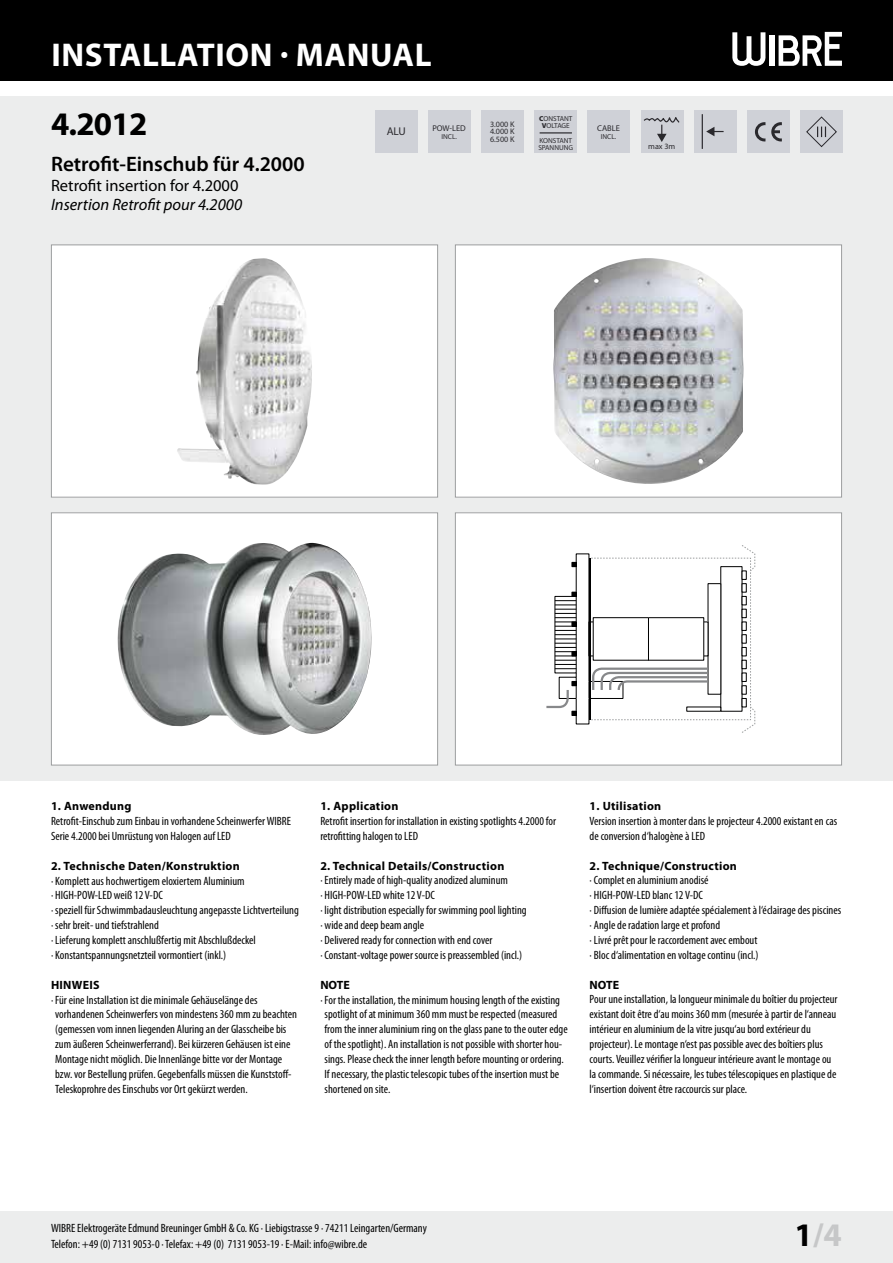
<style>
.page{position:relative;width:893px;height:1263px;background:#fff}
.page>*{position:absolute;margin:0;border:0;box-sizing:border-box;transform-origin:0 0}
.t1{font:700 33px "Myriad Pro";letter-spacing:.02em;color:#fff}
.t2{font:700 33px "Myriad Pro";color:#000}
.t3{font:700 33px "Myriad Pro";color:#c6c7c8}
.t4{font:600 21px "Myriad Pro";color:#000}
.t5{font:italic 16.5px "Myriad Pro";color:#000}
.t6{font:16.5px "Myriad Pro";color:#000}
.t7{font:condensed 12px/14.9px "Myriad Pro";color:#000}
.t8{font:700 12px "Myriad Pro";letter-spacing:.025em;color:#000}
.t9{font:11.25px "Myriad Pro";color:#2a292d}
.t10{font:8.4px "Myriad Pro";color:#2a292d}
.t11{font:8.1px/7.4px "Myriad Pro";color:#2a292d;text-align:justify}
.t12{font:7.2px/6.9px "Myriad Pro";color:#2a292d;text-align:center}
.s1{font-weight:900}
.s2{color:#000}
</style>
<div class="page">
<div style="left:0;top:0;width:893px;height:81px;background:#000"></div>
<div style="left:0;top:96px;width:893px;height:684px;background:#eceded"></div>
<div style="left:51px;top:245px;width:387px;height:252px;background:#fff"></div>
<img style="left:177px;top:258px;width:135px;height:227px">
<div style="left:51px;top:244px;width:387px;height:253px;border:1px solid #9c9e9f"></div>
<div style="left:51px;top:513px;width:387px;height:252px;background:#fff"></div>
<img style="left:117px;top:542px;width:255px;height:193px">
<div style="left:51px;top:512px;width:387px;height:253px;border:1px solid #9c9e9f"></div>
<div style="left:455px;top:245px;width:387px;height:252px;background:#fff"></div>
<img style="left:553px;top:258px;width:191px;height:226px">
<div style="left:455px;top:244px;width:387px;height:253px;border:1px solid #9c9e9f"></div>
<div style="left:0;top:1211px;width:893px;height:52px;background:#eceded"></div>
<svg style="left:732px;top:32px;width:33px;height:34px"></svg>
<div style="left:769px;top:36px;width:5px;height:30px;background:#fff"></div>
<svg style="left:779px;top:32px;width:63px;height:34px"></svg>
<div style="left:375px;top:111px;width:43px;height:42px;background:#cfd1d7"></div>
<div style="left:428px;top:111px;width:43px;height:42px;background:#cfd1d7"></div>
<div style="left:481px;top:111px;width:43px;height:42px;background:#cfd1d7"></div>
<div style="left:534px;top:111px;width:43px;height:42px;background:#cfd1d7"></div>
<hr style="left:540px;top:132px;width:32px;height:2px;background:#2a292d">
<div style="left:588px;top:111px;width:42px;height:42px;background:#cfd1d7"></div>
<div style="left:641px;top:111px;width:42px;height:42px;background:#cfd1d7"></div>
<svg style="left:644px;top:117px;width:36px;height:25px"></svg>
<div style="left:694px;top:111px;width:42px;height:42px;background:#cfd1d7"></div>
<hr style="left:702px;top:114px;width:1px;height:35px;background:#2a292d">
<svg style="left:706px;top:127px;width:18px;height:9px"></svg>
<div style="left:747px;top:111px;width:43px;height:42px;background:#cfd1d7"></div>
<svg style="left:755px;top:122px;width:10px;height:20px"></svg>
<svg style="left:771px;top:122px;width:11px;height:20px"></svg>
<div style="left:800px;top:111px;width:43px;height:42px;background:#cfd1d7"></div>
<svg style="left:806px;top:116px;width:31px;height:31px"></svg>
<div style="left:455px;top:513px;width:387px;height:252px;background:#fff"></div>
<svg style="left:557px;top:669px;width:17px;height:1px"></svg>
<svg style="left:555px;top:592px;width:21px;height:77px"></svg>
<svg style="left:572px;top:562px;width:4px;height:5px"></svg>
<svg style="left:546px;top:681px;width:30px;height:35px"></svg>
<svg style="left:589px;top:545px;width:166px;height:188px"></svg>
<hr style="left:589px;top:558px;width:1px;height:162px;background:#000">
<div style="left:455px;top:512px;width:387px;height:253px;border:1px solid #9c9e9f"></div>
<h1 class="t1" style="left:51px;top:33px;width:382px">INSTALLATION · MANUAL</h1>
<h1 class="t2" style="left:51px;top:103px;width:98px">4.2012</h1>
<h2 class="t4" style="left:51px;top:150px;width:255px">Retrofit-Einschub für 4.2000</h2>
<h3 class="t6" style="left:51px;top:175px;width:189px">Retrofit insertion for 4.2000</h3>
<h3 class="t5" style="left:51px;top:195px;width:193px">Insertion Retrofit pour 4.2000</h3>
<p class="t9" style="left:387px;top:124px;width:21px">ALU</p>
<p class="t10" style="left:432px;top:123px;width:35px">POW-LED</p>
<p class="t12" style="left:441px;top:133px;width:17px">INCL.</p>
<p class="t11" style="left:490px;top:121px;width:26px">3.000 K 4.000 K 6.500 K</p>
<p class="t12" style="left:539px;top:115px;width:35px"><span class="s1">C</span>ONSTANT<br><span class="s1">V</span>OLTAGE</p>
<p class="t12" style="left:538px;top:137px;width:36px;text-align:left">KONSTANT<br>SPANNUNG</p>
<p class="t10" style="left:597px;top:123px;width:24px">CABLE</p>
<p class="t12" style="left:601px;top:133px;width:17px">INCL.</p>
<p class="t11" style="left:648px;top:142px;width:29px">max 3m</p>
<p class="t8" style="left:51px;top:798px;width:82px">1. Anwendung</p>
<p class="t7" style="left:51px;top:814px;width:242px">Retrofit-Einschub zum Einbau in vorhandene Scheinwerfer WIBRE<br>Serie 4.2000 bei Umrüstung von Halogen auf LED</p>
<p class="t8" style="left:51px;top:858px;width:190px">2. Technische Daten/Konstruktion</p>
<p class="t7" style="left:51px;top:873px;width:249px">· Komplett aus hochwertigem eloxiertem Aluminium<br>· HIGH-POW-LED weiß 12 V-DC<br>· speziell für Schwimmbadausleuchtung angepasste Lichtverteilung · sehr breit- und tiefstrahlend<br>· Lieferung komplett anschlußfertig mit Abschlußdeckel<br>· Konstantspannungsnetzteil vormontiert (inkl.)</p>
<p class="t8" style="left:51px;top:977px;width:50px">HINWEIS</p>
<p class="t7" style="left:55px;top:992px;width:243px;text-indent:-4px">· Für eine Installation ist die minimale Gehäuselänge des vorhandenen Scheinwerfers von mindestens 360 mm zu beachten (gemessen vom innen liegenden Aluring an der Glasscheibe bis zum äußeren Scheinwerferrand). Bei kürzeren Gehäusen ist eine Montage nicht möglich. Die Innenlänge bitte vor der Montage bzw. vor Bestellung prüfen. Gegebenfalls müssen die Kunststoff-Teleskoprohre des Einschubs vor Ort gekürzt werden.</p>
<p class="t8" style="left:320px;top:798px;width:80px">1. Application</p>
<p class="t7" style="left:320px;top:814px;width:237px">Retrofit insertion for installation in existing spotlights 4.2000 for retrofitting halogen to LED</p>
<p class="t8" style="left:320px;top:858px;width:186px">2. Technical Details/Construction</p>
<p class="t7" style="left:320px;top:873px;width:208px">· Entirely made of high-quality anodized aluminum<br>· HIGH-POW-LED white 12 V-DC<br>· light distribution especially for swimming pool lighting · wide and deep beam angle<br>· Delivered ready for connection with end cover<br>· Constant-voltage power source is preassembled (incl.)</p>
<p class="t8" style="left:320px;top:977px;width:31px">NOTE</p>
<p class="t7" style="left:325px;top:992px;width:245px;text-indent:-4px">· For the installation, the minimum housing length of the existing spotlight of at minimum 360 mm must be respected (measured from the inner aluminium ring on the glass pane to the outer edge of the spotlight). An installation is not possible with shorter hou&shy;sings. Please check the inner length before mounting or ordering.<br>If necessary, the plastic telescopic tubes of the insertion must be shortened on site.</p>
<p class="t8" style="left:590px;top:798px;width:73px">1. Utilisation</p>
<p class="t7" style="left:590px;top:814px;width:249px">Version insertion à monter dans le projecteur 4.2000 existant en cas de conversion d‘halogène à LED</p>
<p class="t8" style="left:590px;top:858px;width:149px">2. Technique/Construction</p>
<p class="t7" style="left:590px;top:873px;width:253px">· Complet en aluminium anodisé<br>· HIGH-POW-LED blanc 12 V-DC<br>· Diffusion de lumière adaptée spécialement à l‘éclairage des piscines · Angle de radation large et profond<br>· Livré prêt pour le raccordement avec embout<br>· Bloc d‘alimentation en voltage continu (incl.)</p>
<p class="t8" style="left:590px;top:977px;width:31px">NOTE</p>
<p class="t7" style="left:590px;top:992px;width:249px">Pour une installation, la longueur minimale du boîtier du projecteur existant doit être d‘au moins 360 mm (mesurée à partir de l‘anneau intérieur en aluminium de la vitre jusqu‘au bord extérieur du projecteur). Le montage n‘est pas possible avec des boîtiers plus courts. Veuillez vérifier la longueur intérieure avant le montage ou la commande. Si nécessaire, les tubes télescopiques en plastique de l‘insertion doivent être raccourcis sur place.</p>
<p class="t7" style="left:51px;top:1219px;width:377px;line-height:16.5px">WIBRE Elektrogeräte Edmund Breuninger GmbH &amp; Co. KG · Liebigstrasse 9 · 74211 Leingarten/Germany<br>Telefon: +49 (0) 7131 9053-0 · Telefax: +49 (0) 7131 9053-19 · E-Mail: info@wibre.de</p>
<h1 class="t3" style="left:794px;top:1213px;width:49px"><span class="s2">1</span>/4</h1>
</div>
